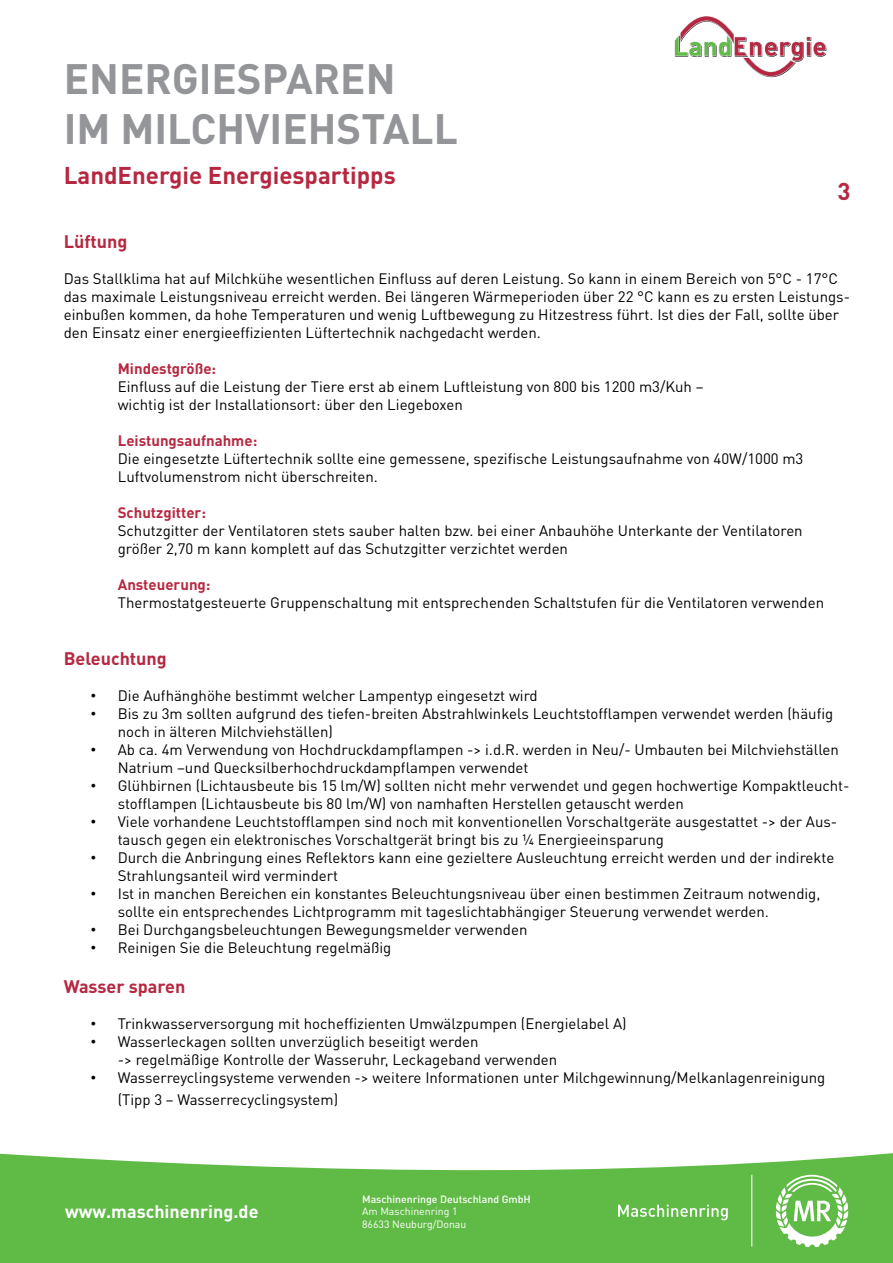
<style>
.page{position:relative;width:893px;height:1263px;background:#fff}
.page>*{position:absolute;margin:0;border:0;box-sizing:border-box;transform-origin:0 0}
.t1{font:700 42px/50.4px "DIN";color:#939598}
.t2{font:700 24px "DIN";color:#b62841}
.t3{font:700 18px "DIN Pro";color:#b62841}
.t4{font:700 18px "DIN";color:#fff}
.t5{font:15px/18px "DIN Pro";color:#000}
.t6{font:700 15px "DIN Pro";color:#b62841}
.t7{font:10.5px/12.6px "DIN";color:#fff}
.t8{font:500 10.5px "DIN";color:#fff}
.s1{font-family:"Arial"}
</style>
<div class="page">
<svg style="left:0;top:1153px;width:893px;height:110px;background:#72c25a"></svg>
<svg style="left:674px;top:16px;width:153px;height:62px"></svg>
<hr style="left:751px;top:1175px;width:1px;height:71px;background:#fff">
<svg style="left:618px;top:1204px;width:110px;height:16px;background:#88cc74"></svg>
<svg style="left:776px;top:1175px;width:72px;height:72px"></svg>
<h1 class="t1" style="left:64px;top:52px;width:396px">ENERGIESPAREN<br>IM MILCHVIEHSTALL</h1>
<h2 class="t2" style="left:64px;top:159px;width:333px">LandEnergie Energiespartipps</h2>
<h2 class="t2" style="left:837px;top:175px;width:15px">3</h2>
<p class="t3" style="left:64px;top:229px;width:65px">Lüftung</p>
<p class="t5" style="left:64px;top:269px;width:788px">Das Stallklima hat auf Milchkühe wesentlichen Einfluss auf deren Leistung. So kann in einem Bereich von 5°C - 17°C das maximale Leistungsniveau erreicht werden. Bei längeren Wärmeperioden über 22 °C kann es zu ersten Leistungs&shy;einbußen kommen, da hohe Temperaturen und wenig Luftbewegung zu Hitzestress führt. Ist dies der Fall, sollte über den Einsatz einer energieeffizienten Lüftertechnik nachgedacht werden.</p>
<p class="t6" style="left:118px;top:358px;width:100px">Mindestgröße:</p>
<p class="t5" style="left:118px;top:377px;width:587px">Einfluss auf die Leistung der Tiere erst ab einem Luftleistung von 800 bis 1200 m3/Kuh – wichtig ist der Installationsort: über den Liegeboxen</p>
<p class="t6" style="left:118px;top:430px;width:141px">Leistungsaufnahme:</p>
<p class="t5" style="left:118px;top:449px;width:687px">Die eingesetzte Lüftertechnik sollte eine gemessene, spezifische Leistungsaufnahme von 40W/1000 m3<br>Luftvolumenstrom nicht überschreiten.</p>
<p class="t6" style="left:118px;top:502px;width:90px">Schutzgitter:</p>
<p class="t5" style="left:118px;top:521px;width:686px">Schutzgitter der Ventilatoren stets sauber halten bzw. bei einer Anbauhöhe Unterkante der Ventilatoren größer 2,70 m kann komplett auf das Schutzgitter verzichtet werden</p>
<p class="t6" style="left:118px;top:574px;width:94px">Ansteuerung:</p>
<p class="t5" style="left:118px;top:593px;width:708px">Thermostatgesteuerte Gruppenschaltung mit entsprechenden Schaltstufen für die Ventilatoren verwenden</p>
<p class="t3" style="left:64px;top:647px;width:105px">Beleuchtung</p>
<p class="t5" style="left:91px;top:686px;width:448px"><span class="s1">•</span> Die Aufhänghöhe bestimmt welcher Lampentyp eingesetzt wird</p>
<p class="t5" style="left:118px;top:704px;width:717px;text-indent:-27px"><span class="s1">•</span> Bis zu 3m sollten aufgrund des tiefen-breiten Abstrahlwinkels Leuchtstofflampen verwendet werden (häufig noch in älteren Milchviehställen)</p>
<p class="t5" style="left:118px;top:740px;width:722px;text-indent:-27px"><span class="s1">•</span> Ab ca. 4m Verwendung von Hochdruckdampflampen -&gt; i.d.R. werden in Neu/- Umbauten bei Milchviehställen<br>Natrium –und Quecksilberhochdruckdampflampen verwendet</p>
<p class="t5" style="left:118px;top:776px;width:733px;text-indent:-27px"><span class="s1">•</span> Glühbirnen (Lichtausbeute bis 15 lm/W) sollten nicht mehr verwendet und gegen hochwertige Kompaktleucht&shy;stofflampen (Lichtausbeute bis 80 lm/W) von namhaften Herstellen getauscht werden</p>
<p class="t5" style="left:118px;top:812px;width:721px;text-indent:-27px"><span class="s1">•</span> Viele vorhandene Leuchtstofflampen sind noch mit konventionellen Vorschaltgeräte ausgestattet -&gt; der Aus&shy;tausch gegen ein elektronisches Vorschaltgerät bringt bis zu ¼ Energieeinsparung</p>
<p class="t5" style="left:118px;top:848px;width:718px;text-indent:-27px"><span class="s1">•</span> Durch die Anbringung eines Reflektors kann eine gezieltere Ausleuchtung erreicht werden und der indirekte<br>Strahlungsanteil wird vermindert</p>
<p class="t5" style="left:118px;top:884px;width:704px;text-indent:-27px"><span class="s1">•</span> Ist in manchen Bereichen ein konstantes Beleuchtungsniveau über einen bestimmen Zeitraum notwendig, sollte ein entsprechendes Lichtprogramm mit tageslichtabhängiger Steuerung verwendet werden.</p>
<p class="t5" style="left:91px;top:920px;width:438px"><span class="s1">•</span> Bei Durchgangsbeleuchtungen Bewegungsmelder verwenden</p>
<p class="t5" style="left:91px;top:938px;width:302px"><span class="s1">•</span> Reinigen Sie die Beleuchtung regelmäßig</p>
<p class="t3" style="left:64px;top:974px;width:123px">Wasser sparen</p>
<p class="t5" style="left:91px;top:1014px;width:537px"><span class="s1">•</span> Trinkwasserversorgung mit hocheffizienten Umwälzpumpen (Energielabel A)</p>
<p class="t5" style="left:118px;top:1032px;width:441px;text-indent:-27px"><span class="s1">•</span> Wasserleckagen sollten unverzüglich beseitigt werden<br>-&gt; regelmäßige Kontrolle der Wasseruhr, Leckageband verwenden</p>
<p class="t5" style="left:118px;top:1066px;width:709px;line-height:21.6px;text-indent:-27px"><span class="s1">•</span> Wasserreyclingsysteme verwenden -&gt; weitere Informationen unter Milchgewinnung/Melkanlagenreinigung (Tipp 3 – Wasserrecyclingsystem)</p>
<p class="t4" style="left:65px;top:1200px;width:195px">www.maschinenring.de</p>
<p class="t8" style="left:362px;top:1192px;width:170px">Maschinenringe Deutschland GmbH</p>
<p class="t7" style="left:362px;top:1205px;width:106px">Am Maschinenring 1<br>86633 Neuburg/Donau</p>
</div>
